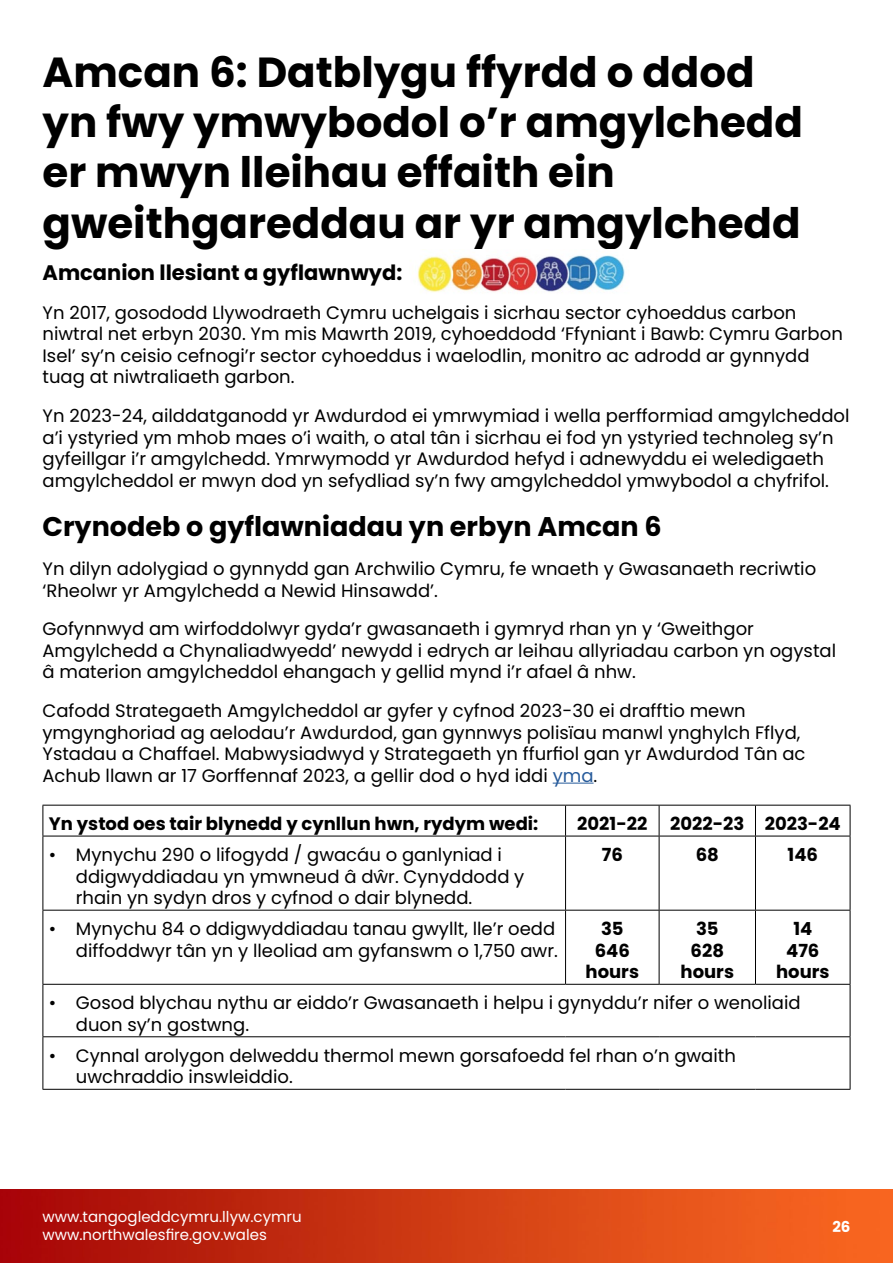
<style>
.page{position:relative;width:893px;height:1263px;background:#fff}
.page>*{position:absolute;margin:0;border:0;box-sizing:border-box;transform-origin:0 0}
.t1{font:700 42px/50.4px "Poppins";color:#000}
.t2{font:700 27px "Poppins";color:#000}
.t3{font:700 21px "Poppins";color:#000}
.t4{font:18px/21.6px "Poppins";color:#000}
.t5{font:700 18px/21.6px "Poppins";color:#000;text-align:center}
.t6{font:15px/18px "Poppins";color:#fff}
.t7{font:700 15px "Poppins";color:#fff}
.s1{color:#275b9b}
</style>
<div class="page">
<img style="left:0;top:1190px;width:893px;height:73px">
<hr style="left:553px;top:783px;width:40px;height:1px;background:#275b9b">
<hr style="left:43px;top:805px;width:523px;height:1px;background:#000">
<hr style="left:43px;top:805px;width:1px;height:31px;background:#000">
<hr style="left:566px;top:805px;width:93px;height:1px;background:#000">
<hr style="left:565px;top:805px;width:1px;height:31px;background:#000">
<hr style="left:659px;top:805px;width:96px;height:1px;background:#000">
<hr style="left:659px;top:805px;width:1px;height:31px;background:#000">
<hr style="left:755px;top:805px;width:95px;height:1px;background:#000">
<hr style="left:755px;top:805px;width:1px;height:31px;background:#000">
<hr style="left:850px;top:805px;width:1px;height:31px;background:#000">
<hr style="left:43px;top:836px;width:523px;height:1px;background:#000">
<hr style="left:43px;top:836px;width:1px;height:74px;background:#000">
<hr style="left:566px;top:836px;width:93px;height:1px;background:#000">
<hr style="left:565px;top:836px;width:1px;height:74px;background:#000">
<hr style="left:659px;top:836px;width:96px;height:1px;background:#000">
<hr style="left:659px;top:836px;width:1px;height:74px;background:#000">
<hr style="left:755px;top:836px;width:95px;height:1px;background:#000">
<hr style="left:755px;top:836px;width:1px;height:74px;background:#000">
<hr style="left:850px;top:836px;width:1px;height:74px;background:#000">
<hr style="left:43px;top:910px;width:523px;height:1px;background:#000">
<hr style="left:43px;top:910px;width:1px;height:74px;background:#000">
<hr style="left:566px;top:910px;width:93px;height:1px;background:#000">
<hr style="left:565px;top:910px;width:1px;height:74px;background:#000">
<hr style="left:659px;top:910px;width:96px;height:1px;background:#000">
<hr style="left:659px;top:910px;width:1px;height:74px;background:#000">
<hr style="left:755px;top:910px;width:95px;height:1px;background:#000">
<hr style="left:755px;top:910px;width:1px;height:74px;background:#000">
<hr style="left:850px;top:910px;width:1px;height:74px;background:#000">
<hr style="left:43px;top:984px;width:523px;height:1px;background:#000">
<hr style="left:43px;top:985px;width:1px;height:51px;background:#000">
<hr style="left:566px;top:984px;width:93px;height:1px;background:#000">
<hr style="left:659px;top:984px;width:96px;height:1px;background:#000">
<hr style="left:755px;top:984px;width:95px;height:1px;background:#000">
<hr style="left:850px;top:985px;width:1px;height:51px;background:#000">
<hr style="left:43px;top:1036px;width:523px;height:1px;background:#000">
<hr style="left:43px;top:1037px;width:1px;height:52px;background:#000">
<hr style="left:566px;top:1036px;width:93px;height:1px;background:#000">
<hr style="left:659px;top:1036px;width:96px;height:1px;background:#000">
<hr style="left:755px;top:1036px;width:95px;height:1px;background:#000">
<hr style="left:850px;top:1037px;width:1px;height:52px;background:#000">
<hr style="left:43px;top:1089px;width:523px;height:1px;background:#000">
<hr style="left:566px;top:1089px;width:93px;height:1px;background:#000">
<hr style="left:659px;top:1089px;width:96px;height:1px;background:#000">
<hr style="left:755px;top:1089px;width:95px;height:1px;background:#000">
<img style="left:417px;top:255px;width:208px;height:37px">
<h1 class="t1" style="left:43px;top:47px;width:762px">Amcan 6: Datblygu ffyrdd o ddod yn fwy ymwybodol o’r amgylchedd er mwyn lleihau effaith ein gweithgareddau ar yr amgylchedd</h1>
<p class="t3" style="left:43px;top:260px;width:361px">Amcanion llesiant a gyflawnwyd:</p>
<p class="t4" style="left:43px;top:302px;width:802px">Yn 2017, gosododd Llywodraeth Cymru uchelgais i sicrhau sector cyhoeddus carbon niwtral net erbyn 2030. Ym mis Mawrth 2019, cyhoeddodd ‘Ffyniant i Bawb: Cymru Garbon Isel’ sy’n ceisio cefnogi’r sector cyhoeddus i waelodlin, monitro ac adrodd ar gynnydd tuag at niwtraliaeth garbon.</p>
<p class="t4" style="left:43px;top:405px;width:808px">Yn 2023-24, ailddatganodd yr Awdurdod ei ymrwymiad i wella perfformiad amgylcheddol a’i ystyried ym mhob maes o’i waith, o atal tân i sicrhau ei fod yn ystyried technoleg sy’n gyfeillgar i’r amgylchedd. Ymrwymodd yr Awdurdod hefyd i adnewyddu ei weledigaeth amgylcheddol er mwyn dod yn sefydliad sy’n fwy amgylcheddol ymwybodol a chyfrifol.</p>
<h2 class="t2" style="left:43px;top:511px;width:621px">Crynodeb o gyflawniadau yn erbyn Amcan 6</h2>
<p class="t4" style="left:43px;top:558px;width:775px">Yn dilyn adolygiad o gynnydd gan Archwilio Cymru, fe wnaeth y Gwasanaeth recriwtio ‘Rheolwr yr Amgylchedd a Newid Hinsawdd’.</p>
<p class="t4" style="left:43px;top:618px;width:795px">Gofynnwyd am wirfoddolwyr gyda’r gwasanaeth i gymryd rhan yn y ‘Gweithgor<br>Amgylchedd a Chynaliadwyedd’ newydd i edrych ar leihau allyriadau carbon yn ogystal â materion amgylcheddol ehangach y gellid mynd i’r afael â nhw.</p>
<p class="t4" style="left:43px;top:700px;width:764px">Cafodd Strategaeth Amgylcheddol ar gyfer y cyfnod 2023-30 ei drafftio mewn ymgynghoriad ag aelodau’r Awdurdod, gan gynnwys polisïau manwl ynghylch Fflyd, Ystadau a Chaffael. Mabwysiadwyd y Strategaeth yn ffurfiol gan yr Awdurdod Tân ac Achub llawn ar 17 Gorffennaf 2023, a gellir dod o hyd iddi <span class="s1">yma</span>.</p>
<p class="t5" style="left:49px;top:813px;width:491px">Yn ystod oes tair blynedd y cynllun hwn, rydym wedi:</p>
<p class="t5" style="left:577px;top:813px;width:72px">2021-22</p>
<p class="t5" style="left:670px;top:813px;width:172px">2022-23 2023-24</p>
<p class="t4" style="left:76px;top:844px;width:450px;text-indent:-27px">• Mynychu 290 o lifogydd / gwacáu o ganlyniad i ddigwyddiadau yn ymwneud â dŵr. Cynyddodd y rhain yn sydyn dros y cyfnod o dair blynedd.</p>
<p class="t5" style="left:602px;top:844px;width:23px">76</p>
<p class="t5" style="left:696px;top:844px;width:25px">68</p>
<p class="t5" style="left:788px;top:844px;width:32px">146</p>
<p class="t4" style="left:49px;top:918px;width:510px;text-align:right">• Mynychu 84 o ddigwyddiadau tanau gwyllt, lle’r oedd diffoddwyr tân yn y lleoliad am gyfanswm o 1,750 awr.</p>
<p class="t5" style="left:586px;top:918px;width:55px">35<br>646 hours</p>
<p class="t5" style="left:681px;top:918px;width:55px">35<br>628 hours</p>
<p class="t5" style="left:776px;top:918px;width:55px">14<br>476 hours</p>
<p class="t4" style="left:76px;top:992px;width:726px;text-indent:-27px">• Gosod blychau nythu ar eiddo’r Gwasanaeth i helpu i gynyddu’r nifer o wenoliaid duon sy’n gostwng.</p>
<p class="t4" style="left:76px;top:1045px;width:661px;text-indent:-27px">• Cynnal arolygon delweddu thermol mewn gorsafoedd fel rhan o’n gwaith uwchraddio inswleiddio.</p>
<p class="t6" style="left:43px;top:1207px;width:261px">www.tangogleddcymru.llyw.cymru www.northwalesfire.gov.wales</p>
<p class="t7" style="left:832px;top:1218px;width:20px">26</p>
</div>
